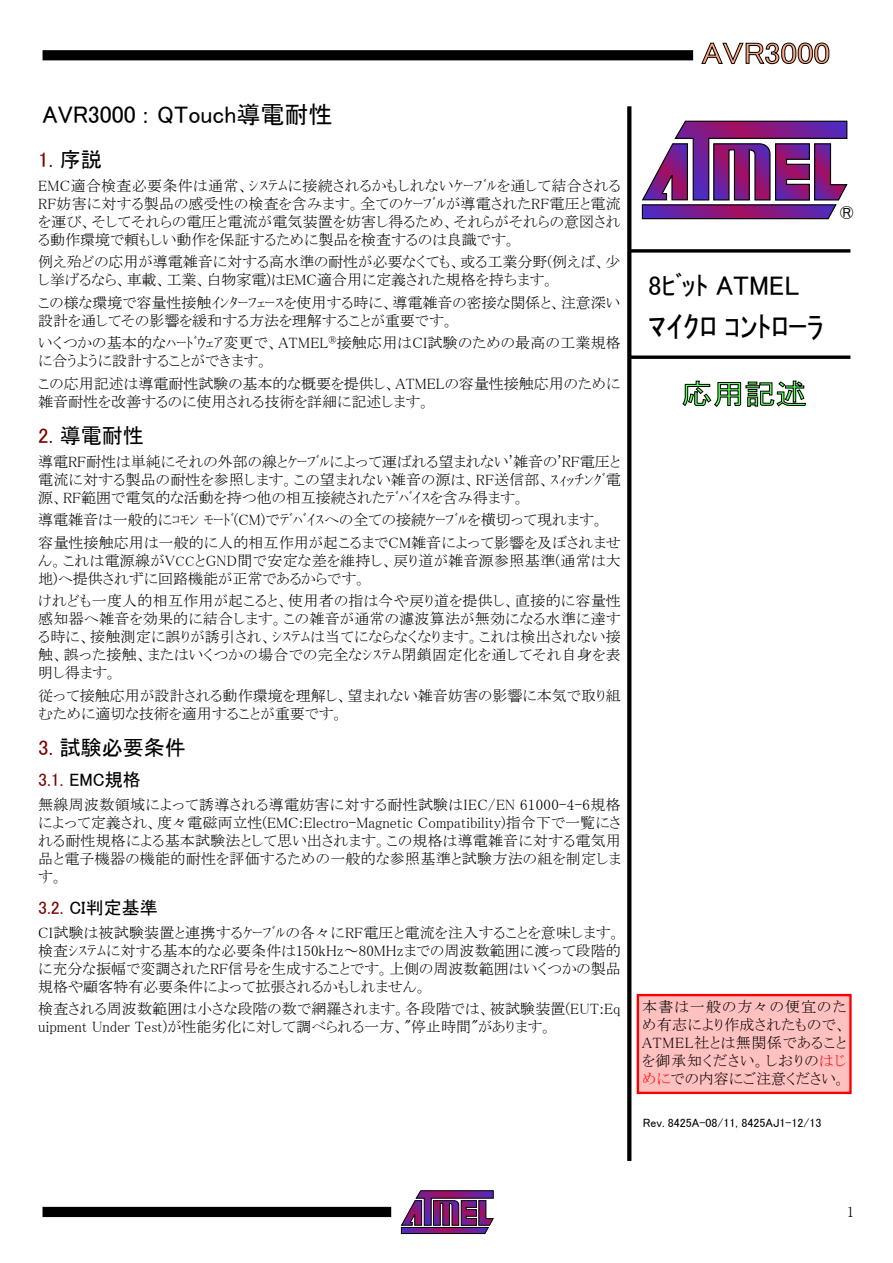
<style>
.page{position:relative;width:893px;height:1263px;background:#fff}
.page>*{position:absolute;margin:0;border:0;box-sizing:border-box;transform-origin:0 0}
.t1{font:30px "MS P Gothic";color:#000}
.t2{font:30px "MS P Gothic";color:#ffa880;scale:1.1 1}
.t3{font:28.5px "MS P Gothic";color:#60ff60;scale:1.1 1}
.t4{font:27px "MS P Gothic";color:#000}
.t5{font:24px "MS P Gothic";color:#000}
.t6{font:21px "MS P Gothic";color:#000}
.t7{font:21px "MS P Gothic";color:#800000}
.t8{font:18px "MS P Gothic";color:#000}
.t9{font:15px/18px "MS P Mincho";color:#000}
.t10{font:15px/18px "MS P Mincho";letter-spacing:.02em;color:#000}
.t11{font:12px "MS P Gothic";color:#000}
.s1{color:#000}
.s2{color:#800000}
.s3{font-size:13.5px}
.s4{color:#f00}
</style>
<div class="page">
<svg style="left:641px;top:120px;width:207px;height:100px"></svg>
<svg style="left:631px;top:355px;width:219px;height:4px"></svg>
<svg style="left:631px;top:249px;width:219px;height:4px"></svg>
<svg style="left:627px;top:106px;width:4px;height:1055px;background:#0e0e0e"></svg>
<svg style="left:682px;top:381px;width:124px;height:26px"></svg>
<svg style="left:401px;top:1190px;width:93px;height:44px"></svg>
<div style="left:43px;top:1207px;width:348px;height:10px;background:#000"></div>
<div style="left:43px;top:50px;width:650px;height:10px;background:#000"></div>
<svg style="left:701px;top:43px;width:128px;height:21px"></svg>
<div style="left:638px;top:995px;width:212px;height:98px;background:#ffc0c0"></div>
<div style="left:637px;top:994px;width:215px;height:100px;border:2px solid #f00"></div>
<h3 class="t5" style="left:43px;top:103px;width:292px">AVR3000 : QTouch導電耐性</h3>
<h3 class="t7" style="left:38px;top:149px;width:65px">1. <span class="s1">序説</span></h3>
<p class="t9" style="left:38px;top:176px;width:584px;text-align:justify">EMC適合検査必要条件は通常、ｼｽﾃﾑに接続されるかもしれないｹｰﾌﾞﾙを通して結合されるRF妨害に対する製品の感受性の検査を含みます。全てのｹｰﾌﾞﾙが導電されたRF電圧と電流を運び、そしてそれらの電圧と電流が電気装置を妨害し得るため、それらがそれらの意図される動作環境で頼もしい動作を保証するために製品を検査するのは良識です。</p>
<p class="t9" style="left:38px;top:253px;width:584px">例え殆どの応用が導電雑音に対する高水準の耐性が必要なくても、或る工業分野(例えば、少し挙げるなら、車載、工業、白物家電)はEMC適合用に定義された規格を持ちます。</p>
<p class="t9" style="left:38px;top:293px;width:583px">この様な環境で容量性接触ｲﾝﾀｰﾌｪｰｽを使用する時に、導電雑音の密接な関係と、注意深い設計を通してその影響を緩和する方法を理解することが重要です。</p>
<p class="t9" style="left:38px;top:334px;width:584px">いくつかの基本的なﾊｰﾄﾞｳｪｱ変更で、ATMEL<sup>®</sup>接触応用はCI試験のための最高の工業規格に合うように設計することができます。</p>
<p class="t9" style="left:38px;top:374px;width:583px">この応用記述は導電耐性試験の基本的な概要を提供し、ATMELの容量性接触応用のために雑音耐性を改善するのに使用される技術を詳細に記述します。</p>
<h3 class="t6" style="left:38px;top:425px;width:107px"><span class="s2">2.</span> 導電耐性</h3>
<p class="t9" style="left:38px;top:452px;width:584px;text-align:justify">導電RF耐性は単純にそれの外部の線とｹｰﾌﾞﾙによって運ばれる望まれない'雑音の'RF電圧と電流に対する製品の耐性を参照します。この望まれない雑音の源は、RF送信部、ｽｨｯﾁﾝｸﾞ電源、RF範囲で電気的な活動を持つ他の相互接続されたﾃﾞﾊﾞｲｽを含み得ます。</p>
<p class="t9" style="left:38px;top:509px;width:584px;line-height:22.5px">導電雑音は一般的にｺﾓﾝ ﾓｰﾄﾞ(CM)でﾃﾞﾊﾞｲｽへの全ての接続ｹｰﾌﾞﾙを横切って現れます。容量性接触応用は一般的に人的相互作用が起こるまでCM雑音によって影響を及ぼされませ</p>
<p class="t10" style="left:38px;top:551px;width:584px">ん。これは電源線がV<span class="s3">CC</span>とGND間で安定な差を維持し、戻り道が雑音源参照基準(通常は大地)へ提供されずに回路機能が正常であるからです。</p>
<p class="t9" style="left:38px;top:592px;width:584px;text-align:justify">けれども一度人的相互作用が起こると、使用者の指は今や戻り道を提供し、直接的に容量性感知器へ雑音を効果的に結合します。この雑音が通常の濾波算法が無効になる水準に達する時に、接触測定に誤りが誘引され、ｼｽﾃﾑは当てにならなくなります。これは検出されない接触、誤った接触、またはいくつかの場合での完全なｼｽﾃﾑ閉鎖固定化を通してそれ自身を表明し得ます。</p>
<p class="t9" style="left:38px;top:686px;width:584px">従って接触応用が設計される動作環境を理解し、望まれない雑音妨害の影響に本気で取り組むために適切な技術を適用することが重要です。</p>
<h3 class="t6" style="left:38px;top:737px;width:149px"><span class="s2">3.</span> 試験必要条件</h3>
<p class="t8" style="left:38px;top:771px;width:104px"><span class="s2">3.1.</span> EMC規格</p>
<p class="t9" style="left:38px;top:796px;width:584px;text-align:justify">無線周波数領域によって誘導される導電妨害に対する耐性試験はIEC/EN 61000-4-6規格によって定義され、度々電磁両立性(EMC:Electro-Magnetic Compatibility)指令下で一覧にされる耐性規格による基本試験法として思い出されます。この規格は導電雑音に対する電気用品と電子機器の機能的耐性を評価するための一般的な参照基準と試験方法の組を制定します。</p>
<p class="t8" style="left:38px;top:898px;width:121px"><span class="s2">3.2.</span> CI判定基準</p>
<p class="t9" style="left:38px;top:923px;width:584px;text-align:justify">CI試験は被試験装置と連携するｹｰﾌﾞﾙの各々にRF電圧と電流を注入することを意味します。検査ｼｽﾃﾑに対する基本的な必要条件は150kHz～80MHzまでの周波数範囲に渡って段階的に充分な振幅で変調されたRF信号を生成することです。上側の周波数範囲はいくつかの製品規格や顧客特有必要条件によって拡張されるかもしれません。</p>
<p class="t9" style="left:38px;top:1000px;width:584px">検査される周波数範囲は小さな段階の数で網羅されます。各段階では、被試験装置(EUT:Eq uipment Under Test)が性能劣化に対して調べられる一方、"停止時間"があります。</p>
<h1 class="t2" style="left:702px;top:38px;width:118px">AVR3000</h1>
<h3 class="t6" style="left:840px;top:202px;width:16px">®</h3>
<h3 class="t4" style="left:648px;top:271px;width:152px">8ﾋﾞｯﾄ ATMEL</h3>
<h1 class="t1" style="left:648px;top:311px;width:177px">ﾏｲｸﾛ ｺﾝﾄﾛｰﾗ</h1>
<h2 class="t3" style="left:681px;top:379px;width:116px">応用記述</h2>
<p class="t9" style="left:642px;top:998px;width:206px;text-align:justify">本書は一般の方々の便宜のため有志により作成されたもので、ATMEL社とは無関係であることを御承知ください。しおりの<span class="s4">はじめに</span>での内容にご注意ください。</p>
<p class="t11" style="left:643px;top:1116px;width:180px">Rev. 8425A-08/11, 8425AJ1-12/13</p>
<p class="t9" style="left:847px;top:1202px;width:9px">1</p>
</div>
